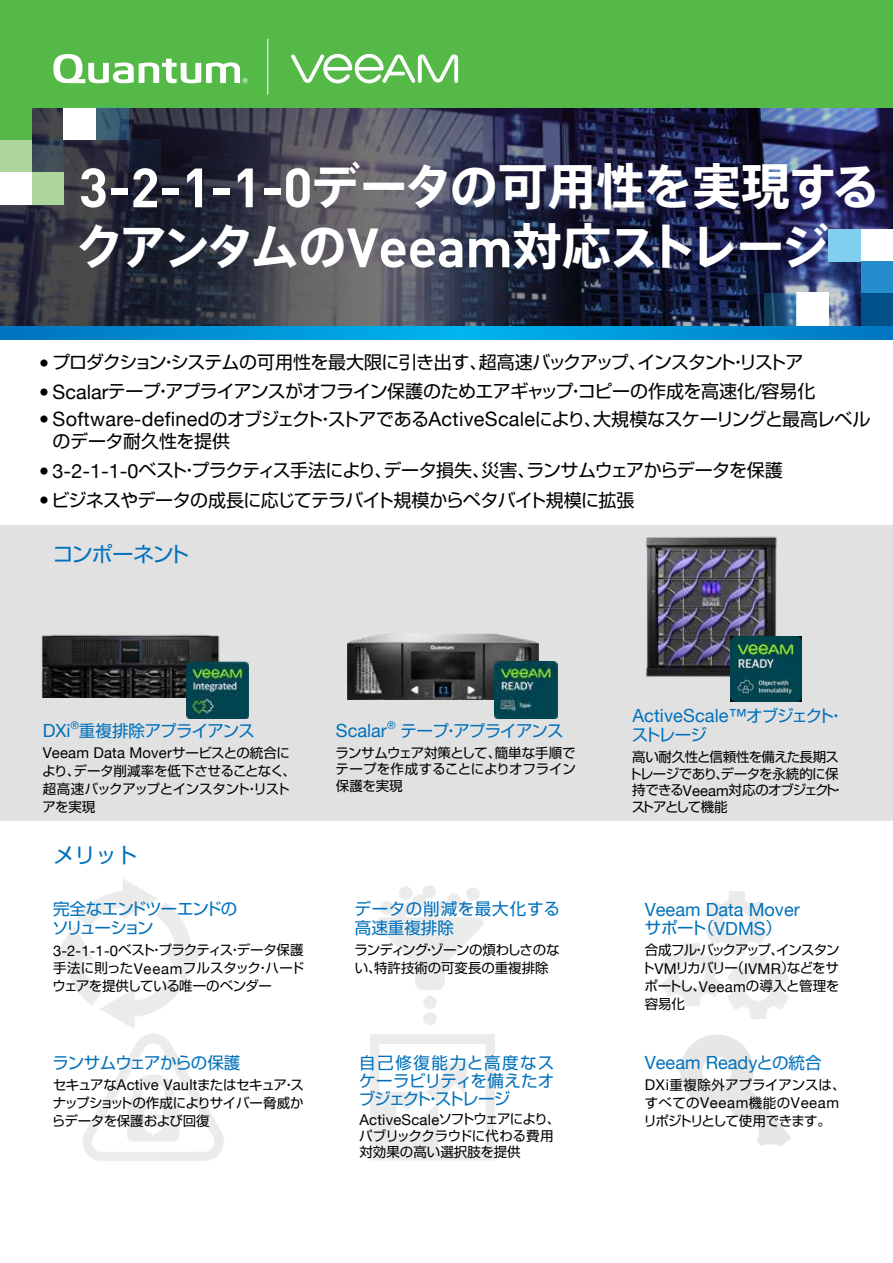
<style>
.page{position:relative;width:893px;height:1263px;background:#fff}
.page>*{position:absolute;margin:0;border:0;box-sizing:border-box;transform-origin:0 0}
.t1{font:700 49.5px/60px "Axis Std";letter-spacing:-.055em;color:#fff}
.t2{font:21px "Shin Go Pro";letter-spacing:-.055em;color:#0071bc}
.t3{font:21px "Shin Go Pro";letter-spacing:-.02em;color:#0071bc}
.t4{font:18.15px "Helvetica Neue";color:#0071bc}
.t5{font:18px/22.5px "Shin Go Pro";letter-spacing:-.035em;color:#000}
.t6{font:18px "Shin Go Pro";letter-spacing:-.055em;color:#000}
.t7{font:16.5px/18px "Shin Go Pro";letter-spacing:-.03em;color:#0071bc;text-align:justify}
.t8{font:16.5px/19.5px "Shin Go Pro";letter-spacing:-.06em;color:#0071bc}
.t9{font:16.5px/19.5px "Shin Go Pro";letter-spacing:.03em;color:#0071bc}
.t10{font:16.5px "Shin Go Pro";letter-spacing:-.05em;color:#0071bc}
.t11{font:14.85px "Helvetica Neue";letter-spacing:.015em;color:#000}
.t12{font:14.85px "Helvetica Neue";letter-spacing:.045em;color:#000}
.t13{font:13.5px/18px "Shin Go Pro";letter-spacing:-.03em;color:#000;text-align:justify}
.t14{font:13.5px/16.5px "Shin Go Pro";letter-spacing:-.05em;color:#000}
.t15{font:13.5px/18px "Shin Go Pro";letter-spacing:-.01em;color:#000}
.t16{font:13.5px/16.5px "Shin Go Pro";color:#000}
.t17{font:13.5px "Shin Go Pro";letter-spacing:-.005em;color:#000}
.t18{font:13.5px "Shin Go Pro";letter-spacing:-.06em;color:#000}
.t19{font:10.5px "Helvetica Neue";color:#0071bc}
.s1{font-family:"DIN Pro";font-size:54.45px}
.s2{font-family:"Helvetica Neue";font-size:19.8px}
.s3{font-family:"Shin Go Pro";font-size:13.5px}
.s4{font-family:"Helvetica Neue";font-size:14.85px}
.s5{font-family:"Shin Go Pro";font-size:16.5px}
.s6{font-family:"Helvetica Neue";font-size:18.15px}
</style>
<div class="page">
<div style="left:0;top:0;width:893px;height:176px;background:#54b947"></div>
<svg style="left:53px;top:54px;width:195px;height:29px"></svg>
<svg style="left:291px;top:54px;width:167px;height:29px"></svg>
<svg style="left:0;top:108px;width:893px;height:218px;background:#32354c"></svg>
<hr style="left:267px;top:39px;width:1px;height:56px;background:#fff">
<div style="left:0;top:525px;width:893px;height:296px;background:#e2e1e1"></div>
<svg style="left:680px;top:1034px;width:111px;height:111px"></svg>
<svg style="left:0;top:326px;width:893px;height:13px;background:#0093d6"></svg>
<img style="left:41px;top:634px;width:189px;height:64px">
<img style="left:646px;top:536px;width:149px;height:141px">
<img style="left:348px;top:633px;width:190px;height:66px">
<div style="left:829px;top:229px;width:32px;height:32px;background:#80cfee"></div>
<svg style="left:829px;top:261px;width:32px;height:33px"></svg>
<div style="left:861px;top:229px;width:32px;height:32px;background:#fff"></div>
<div style="left:861px;top:261px;width:32px;height:33px;background:#258dcc"></div>
<div style="left:861px;top:294px;width:32px;height:32px;background:#005189"></div>
<div style="left:796px;top:293px;width:33px;height:33px;background:#fff"></div>
<svg style="left:764px;top:294px;width:32px;height:32px"></svg>
<svg style="left:731px;top:261px;width:33px;height:33px"></svg>
<div style="left:31px;top:172px;width:33px;height:32px;background:#acd69c"></div>
<svg style="left:31px;top:140px;width:33px;height:32px"></svg>
<div style="left:0;top:172px;width:31px;height:32px;background:#fff"></div>
<div style="left:0;top:140px;width:31px;height:32px;background:#acd69c"></div>
<div style="left:0;top:107px;width:31px;height:33px;background:#54b947"></div>
<div style="left:64px;top:108px;width:32px;height:32px;background:#fff"></div>
<svg style="left:96px;top:107px;width:32px;height:33px"></svg>
<div style="left:128px;top:140px;width:33px;height:32px;background:#121a2d"></div>
<img style="left:186px;top:662px;width:62px;height:56px">
<img style="left:495px;top:662px;width:62px;height:56px">
<img style="left:730px;top:637px;width:71px;height:65px">
<h1 class="t1" style="left:76px;top:153px;width:806px"><span class="s1">3-2-1-1-0</span>データの可用性を実現するクアンタムの<span class="s1">Veeam</span>対応ストレージ</h1>
<h3 class="t6" style="left:39px;top:348px;width:766px"><span class="s2">•</span> プロダクション・システムの可用性を最大限に引き出す、超高速バックアップ、インスタント・リストア</h3>
<h3 class="t5" style="left:39px;top:378px;width:778px"><span class="s2">• Scalar</span>テープ・アプライアンスがオフライン保護のためエアギャップ・コピーの作成を高速化<span class="s2">/</span>容易化</h3>
<h3 class="t5" style="left:53px;top:405px;width:819px;text-indent:-13px"><span class="s2">• Software-defined</span>のオブジェクト・ストアである<span class="s2">ActiveScale</span>により、大規模なスケーリングと最高レベルのデータ耐久性を提供</h3>
<h3 class="t5" style="left:39px;top:457px;width:745px"><span class="s2">• 3-2-1-1-0</span>ベスト・プラクティス手法により、データ損失、災害、ランサムウェアからデータを保護</h3>
<h3 class="t5" style="left:39px;top:486px;width:597px"><span class="s2">•</span> ビジネスやデータの成長に応じてテラバイト規模からペタバイト規模に拡張</h3>
<h2 class="t2" style="left:53px;top:536px;width:139px">コンポーネント</h2>
<h3 class="t4" style="left:43px;top:720px;width:29px">DXi</h3>
<p class="t19" style="left:71px;top:719px;width:10px">®</p>
<p class="t7" style="left:79px;top:719px;width:177px">重複排除アプライアンス</p>
<p class="t11" style="left:43px;top:744px;width:249px">Veeam Data Mover<span class="s3">サービスとの統合に</span></p>
<p class="t13" style="left:42px;top:760px;width:255px;text-align:left">より、データ削減率を低下させることなく、超高速バックアップとインスタント・リストアを実現</p>
<h2 class="t3" style="left:53px;top:838px;width:85px">メリット</h2>
<p class="t8" style="left:52px;top:897px;width:187px">完全なエンドツーエンドのソリューション</p>
<p class="t13" style="left:53px;top:939px;width:253px"><span class="s4">3-2-1-1-0</span>ベスト・プラクティス・データ保護手法に則った<span class="s4">Veeam</span>フルスタック・ハードウェアを提供している唯一のベンダー</p>
<p class="t7" style="left:53px;top:1051px;width:189px">ランサムウェアからの保護</p>
<p class="t13" style="left:52px;top:1074px;width:254px">セキュアな<span class="s4">Active Vault</span>またはセキュア・スナップショットの作成によりサイバー脅威からデータを保護および回復</p>
<h3 class="t4" style="left:336px;top:720px;width:53px">Scalar</h3>
<p class="t19" style="left:387px;top:719px;width:10px">®</p>
<p class="t10" style="left:401px;top:717px;width:164px">テープ・アプライアンス</p>
<p class="t13" style="left:336px;top:743px;width:242px;line-height:16.5px">ランサムウェア対策として、簡単な手順でテープを作成することによりオフライン保護を実現</p>
<p class="t9" style="left:355px;top:897px;width:207px">データの削減を最大化する高速重複排除</p>
<p class="t15" style="left:354px;top:939px;width:207px">ランディング・ゾーンの煩わしさのない、特許技術の可変長の重複排除</p>
<p class="t7" style="left:359px;top:1051px;width:197px">自己修復能力と高度なスケーラビリティを備えたオブジェクト・ストレージ</p>
<p class="t11" style="left:359px;top:1111px;width:202px">ActiveScale<span class="s3">ソフトウェアにより、</span></p>
<p class="t16" style="left:359px;top:1126px;width:196px">パブリッククラウドに代わる費用対効果の高い選択肢を提供</p>
<h3 class="t4" style="left:632px;top:705px;width:213px">ActiveScale™<span class="s5">オブジェクト・</span></h3>
<p class="t7" style="left:632px;top:724px;width:77px">ストレージ</p>
<p class="t14" style="left:628px;top:747px;width:217px">高い耐久性と信頼性を備えた長期ストレージであり、データを永続的に保持できる<span class="s4">Veeam</span>対応のオブジェクト・ストアとして機能</p>
<h3 class="t4" style="left:645px;top:898px;width:156px">Veeam Data Mover</h3>
<p class="t7" style="left:645px;top:917px;width:139px">サポート（<span class="s6">VDMS</span>）</p>
<p class="t13" style="left:641px;top:939px;width:200px">合成フル・バックアップ、インスタント<span class="s4">VM</span>リカバリー（<span class="s4">IVMR</span>）などをサポートし、<span class="s4">Veeam</span>の導入と管理を容易化</p>
<h3 class="t4" style="left:645px;top:1052px;width:178px">Veeam Ready<span class="s5">との統合</span></h3>
<p class="t17" style="left:645px;top:1073px;width:202px"><span class="s4">DXi</span>重複除外アプライアンスは、</p>
<p class="t12" style="left:645px;top:1094px;width:196px"><span class="s3">すべての</span>Veeam<span class="s3">機能の</span>Veeam</p>
<p class="t18" style="left:644px;top:1109px;width:189px">リポジトリとして使用できます。</p>
</div>
